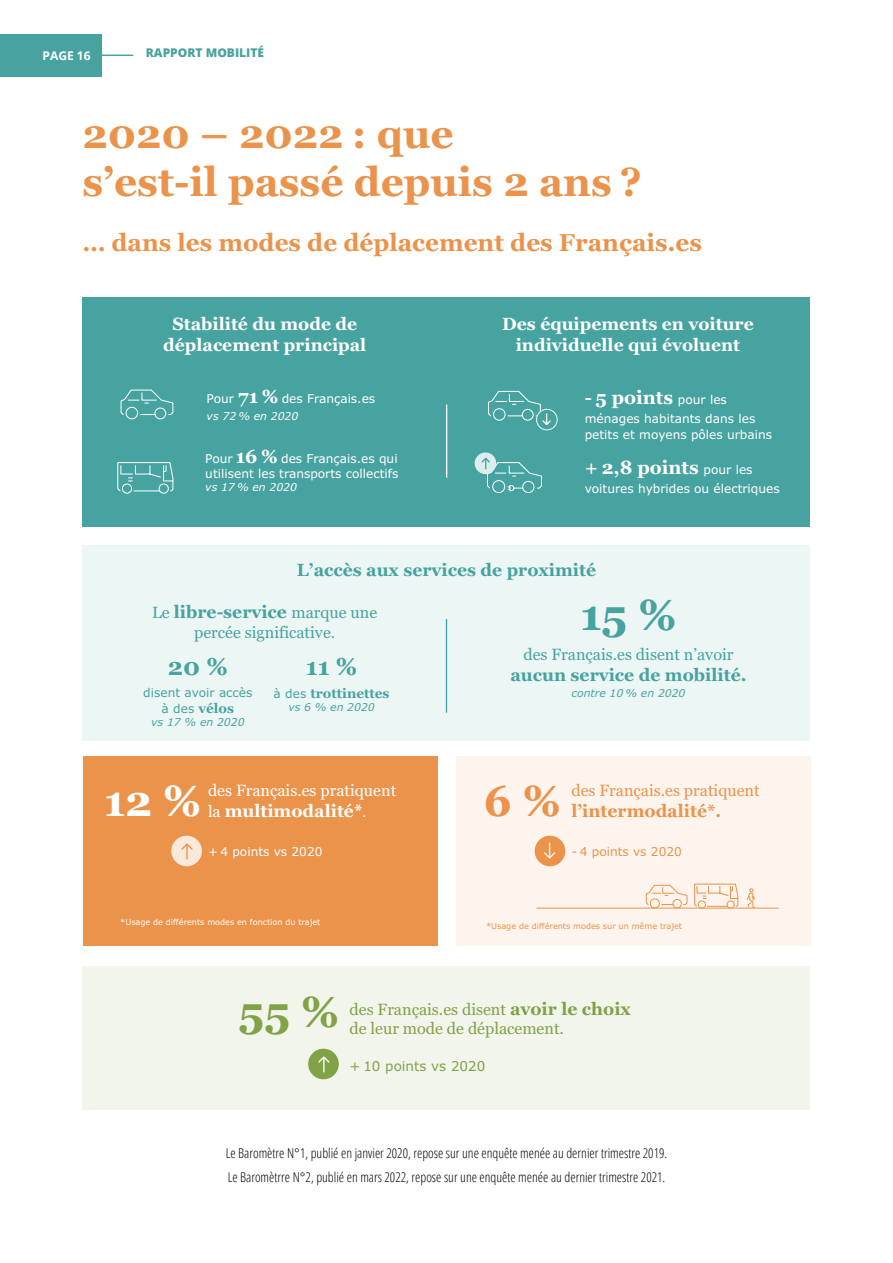
<style>
.page{position:relative;width:893px;height:1263px;background:#fff}
.page>*{position:absolute;margin:0;border:0;box-sizing:border-box;transform-origin:0 0}
.t1{font:700 43.2px "Georgia";color:#47a3a0}
.t2{font:700 43.2px "Georgia";color:#fff}
.t3{font:700 43.2px "Georgia";color:#82a248}
.t4{font:700 43.2px "Georgia";color:#eb934b}
.t5{font:700 40.5px/48.6px "Georgia";color:#eb934b}
.t6{font:700 24.3px "Georgia";color:#eb934b}
.t7{font:700 24.3px "Georgia";color:#47a3a0}
.t8{font:700 18.9px "Georgia";color:#fff}
.t9{font:700 17.55px/21px "Georgia";color:#fff;text-align:center}
.t10{font:700 17.55px "Georgia";color:#47a3a0}
.t11{font:700 17.55px "Georgia";color:#eb934b}
.t12{font:16.2px/19.5px "Georgia";color:#82a248}
.t13{font:16.2px "Georgia";color:#47a3a0}
.t14{font:16.2px "Georgia";color:#fff}
.t15{font:16.2px "Georgia";color:#eb934b}
.t16{font:300 condensed 13.5px/24.8px "Open Sans";color:#000}
.t17{font:700 13.5px "Georgia";color:#47a3a0}
.t18{font:13.5px "Verdana";color:#82a248}
.t19{font:12.15px/16.2px "Verdana";color:#fff}
.t20{font:12.15px "Verdana";color:#47a3a0}
.t21{font:12.15px "Verdana";color:#eb934b}
.t22{font:800 12px "Open Sans";color:#48a3a0}
.t23{font:700 12px "Open Sans";color:#fff}
.t24{font:italic 10.8px "Verdana";color:#47a3a0}
.t25{font:italic 10.8px "Verdana";color:#fff}
.t26{font:8.1px "Verdana";color:#fff}
.t27{font:8.1px "Verdana";color:#eb934b}
.s1{font-family:"Georgia";font-weight:700;font-size:18.9px}
.s2{font-family:"Verdana";font-weight:400;font-size:12.15px}
.s3{font-weight:400;font-size:16.2px}
.s4{font-weight:400;font-size:13.5px}
.s5{font-weight:700;font-size:17.55px}
</style>
<div class="page">
<hr style="left:0;top:55px;width:133px;height:1px;background:#48a3a0">
<div style="left:0;top:34px;width:102px;height:43px;background:#48a3a0"></div>
<div style="left:83px;top:545px;width:727px;height:196px;background:#ecf6f5"></div>
<div style="left:456px;top:756px;width:354px;height:190px;background:#fdf4ed"></div>
<div style="left:83px;top:756px;width:354px;height:190px;background:#eb934b"></div>
<div style="left:83px;top:965px;width:727px;height:144px;background:#f2f5ec"></div>
<div style="left:83px;top:297px;width:727px;height:230px;background:#47a3a0"></div>
<hr style="left:446px;top:619px;width:1px;height:93px;background:#47a3a0">
<hr style="left:537px;top:908px;width:241px;height:1px;background:#eb934b">
<svg style="left:645px;top:883px;width:111px;height:26px"></svg>
<div style="left:535px;top:836px;width:30px;height:30px;background:#eb934b;border-radius:50%"></div>
<svg style="left:544px;top:842px;width:11px;height:17px"></svg>
<svg style="left:117px;top:389px;width:441px;height:105px"></svg>
<div style="left:171px;top:836px;width:31px;height:30px;background:#fbe9db;border-radius:50%"></div>
<svg style="left:181px;top:843px;width:12px;height:17px"></svg>
<div style="left:308px;top:1049px;width:31px;height:30px;background:#82a248;border-radius:50%"></div>
<svg style="left:318px;top:1056px;width:12px;height:17px"></svg>
<p class="t23" style="left:43px;top:47px;width:50px">PAGE 16</p>
<p class="t22" style="left:146px;top:43px;width:120px">RAPPORT MOBILITÉ</p>
<h2 class="t5" style="left:82px;top:109px;width:561px">2020 – 2022 : que<br>s’est-il passé depuis 2 ans ?</h2>
<h3 class="t6" style="left:82px;top:229px;width:621px">… dans les modes de déplacement des Français.es</h3>
<h3 class="t9" style="left:163px;top:313px;width:205px">Stabilité du mode de déplacement principal</h3>
<h3 class="t9" style="left:502px;top:313px;width:253px">Des équipements en voiture individuelle qui évoluent</h3>
<p class="t19" style="left:207px;top:391px;width:170px">Pour <span class="s1">71 %</span> des Français.es</p>
<p class="t25" style="left:207px;top:409px;width:93px">vs 72 % en 2020</p>
<h3 class="t8" style="left:585px;top:387px;width:144px">- 5 points <span class="s2">pour les</span></h3>
<p class="t19" style="left:585px;top:411px;width:189px">ménages habitants dans les petits et moyens pôles urbains</p>
<h3 class="t8" style="left:585px;top:457px;width:169px">+ 2,8 points <span class="s2">pour les</span></h3>
<p class="t19" style="left:585px;top:481px;width:197px">voitures hybrides ou électriques</p>
<p class="t19" style="left:205px;top:452px;width:195px;line-height:14.5px">Pour <span class="s1">16 %</span> des Français.es qui utilisent les transports collectifs</p>
<p class="t25" style="left:205px;top:480px;width:93px">vs 17 % en 2020</p>
<h3 class="t10" style="left:297px;top:560px;width:301px">L’accès aux services de proximité</h3>
<h3 class="t10" style="left:152px;top:602px;width:227px"><span class="s3">Le</span> libre-service <span class="s3">marque une</span></h3>
<h3 class="t13" style="left:194px;top:620px;width:143px">percée significative.</h3>
<h3 class="t7" style="left:168px;top:653px;width:61px">20 %</h3>
<h3 class="t7" style="left:306px;top:653px;width:53px">11 %</h3>
<p class="t20" style="left:143px;top:684px;width:111px">disent avoir accès</p>
<p class="t17" style="left:162px;top:700px;width:74px"><span class="s2">à des</span> vélos</p>
<p class="t24" style="left:151px;top:715px;width:95px">vs 17 % en 2020</p>
<p class="t17" style="left:274px;top:685px;width:117px"><span class="s2">à des</span> trottinettes</p>
<p class="t24" style="left:288px;top:700px;width:88px">vs 6 % en 2020</p>
<h1 class="t2" style="left:104px;top:777px;width:99px">12 %</h1>
<h3 class="t14" style="left:208px;top:779px;width:190px">des Français.es pratiquent</h3>
<h3 class="t9" style="left:208px;top:801px;width:160px"><span class="s3">la</span> multimodalité*<span class="s4">.</span></h3>
<p class="t19" style="left:208px;top:843px;width:116px">+ 4 points vs 2020</p>
<h1 class="t1" style="left:580px;top:591px;width:97px">15 %</h1>
<h3 class="t13" style="left:523px;top:643px;width:212px">des Français.es disent n’avoir</h3>
<h3 class="t10" style="left:510px;top:665px;width:237px">aucun service de mobilité.</h3>
<p class="t24" style="left:571px;top:686px;width:115px">contre 10 % en 2020</p>
<h1 class="t4" style="left:484px;top:777px;width:78px">6 %</h1>
<h3 class="t15" style="left:571px;top:779px;width:190px">des Français.es pratiquent</h3>
<h3 class="t11" style="left:571px;top:801px;width:151px">l’intermodalité*.</h3>
<p class="t21" style="left:572px;top:844px;width:112px">- 4 points vs 2020</p>
<p class="t26" style="left:120px;top:917px;width:202px">*Usage de différents modes en fonction du trajet</p>
<p class="t27" style="left:486px;top:921px;width:197px">*Usage de différents modes sur un même trajet</p>
<h1 class="t3" style="left:239px;top:987px;width:102px">55 %</h1>
<h3 class="t12" style="left:350px;top:998px;width:283px">des Français.es disent <span class="s5">avoir le choix </span>de leur mode de déplacement.</h3>
<p class="t18" style="left:350px;top:1057px;width:137px">+ 10 points vs 2020</p>
<p class="t16" style="left:226px;top:1140px;width:443px">Le Baromètre N°1, publié en janvier 2020, repose sur une enquête menée au dernier trimestre 2019.<br>Le Baromètrre N°2, publié en mars 2022, repose sur une enquête menée au dernier trimestre 2021.</p>
</div>
